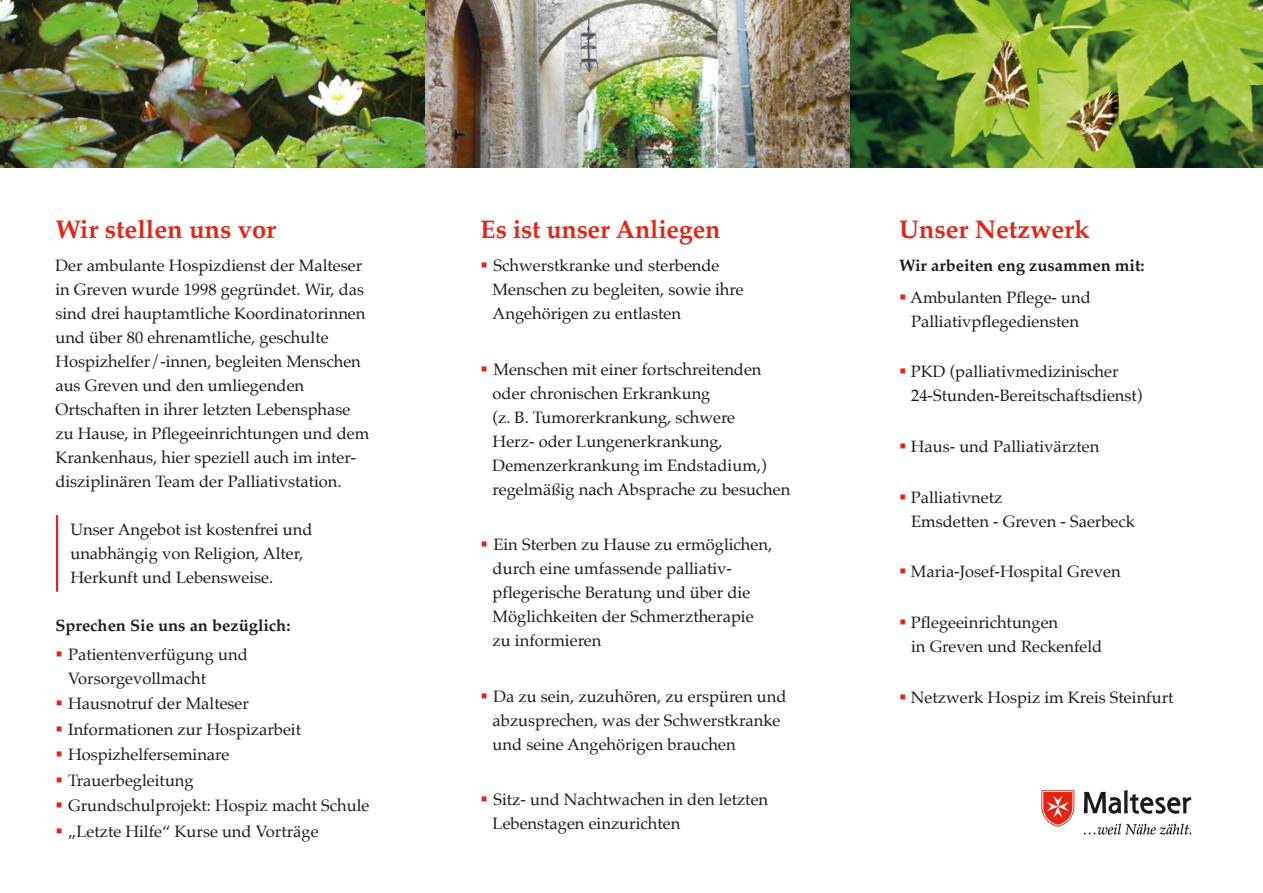
<style>
.page{position:relative;width:1263px;height:893px;background:#fff}
.page>*{position:absolute;margin:0;border:0;box-sizing:border-box;transform-origin:0 0}
.t1{font:700 25.5px "Palatino";color:#e32414}
.t2{font:16.5px/24px "Palatino";color:#1b1b1a}
.t3{font:700 16.5px "Palatino";color:#1b1b1a}
.s1{color:#e32414}
</style>
<div class="page">
<svg style="left:1041px;top:790px;width:33px;height:37px"></svg>
<svg style="left:1084px;top:790px;width:107px;height:24px"></svg>
<svg style="left:1084px;top:824px;width:107px;height:11px"></svg>
<img style="left:0;top:0;width:1263px;height:167px">
<hr style="left:56px;top:515px;width:2px;height:77px;background:#e32414">
<h1 class="t1" style="left:55px;top:208px;width:222px">Wir stellen uns vor</h1>
<p class="t2" style="left:55px;top:253px;width:315px">Der ambulante Hospizdienst der Malteser in Greven wurde 1998 gegründet. Wir, das sind drei hauptamtliche Koordinatorinnen und über 80 ehrenamtliche, geschulte Hospizhelfer/-innen, begleiten Menschen aus Greven und den umliegenden Ortschaften in ihrer letzten Lebensphase zu Hause, in Pflegeeinrichtungen und dem Krankenhaus, hier speziell auch im inter&shy;disziplinären Team der Palliativstation.</p>
<p class="t2" style="left:70px;top:518px;width:244px">Unser Angebot ist kostenfrei und unabhängig von Religion, Alter,<br>Herkunft und Lebensweise.</p>
<p class="t3" style="left:55px;top:612px;width:237px">Sprechen Sie uns an bezüglich:</p>
<p class="t2" style="left:68px;top:642px;width:181px;text-indent:-13px"><span class="s1">▪</span> Patientenverfügung und<br>Vorsorgevollmacht</p>
<p class="t2" style="left:55px;top:692px;width:195px"><span class="s1">▪</span> Hausnotruf der Malteser</p>
<p class="t2" style="left:55px;top:717px;width:247px"><span class="s1">▪</span> Informationen zur Hospizarbeit</p>
<p class="t2" style="left:55px;top:743px;width:175px"><span class="s1">▪</span> Hospizhelferseminare</p>
<p class="t2" style="left:55px;top:768px;width:140px"><span class="s1">▪</span> Trauerbegleitung</p>
<p class="t2" style="left:55px;top:794px;width:316px"><span class="s1">▪</span> Grundschulprojekt: Hospiz macht Schule</p>
<p class="t2" style="left:55px;top:819px;width:265px"><span class="s1">▪</span> „Letzte Hilfe“ Kurse und Vorträge</p>
<h1 class="t1" style="left:481px;top:208px;width:241px">Es ist unser Anliegen</h1>
<p class="t2" style="left:493px;top:253px;width:252px;text-indent:-12px"><span class="s1">▪</span> Schwerstkranke und sterbende<br>Menschen zu begleiten, sowie ihre<br>Angehörigen zu entlasten</p>
<p class="t2" style="left:493px;top:357px;width:299px;text-indent:-12px"><span class="s1">▪</span> Menschen mit einer fortschreitenden oder chronischen Erkrankung<br>(z. B. Tumorerkrankung, schwere<br>Herz- oder Lungenerkrankung, Demenzerkrankung im Endstadium,) regelmäßig nach Absprache zu besuchen</p>
<p class="t2" style="left:493px;top:533px;width:281px;text-indent:-12px"><span class="s1">▪</span> Ein Sterben zu Hause zu ermöglichen, durch eine umfassende palliativ&shy;pflegerische Beratung und über die<br>Möglichkeiten der Schmerztherapie zu informieren</p>
<p class="t2" style="left:493px;top:684px;width:295px;text-indent:-12px"><span class="s1">▪</span> Da zu sein, zuzuhören, zu erspüren und abzusprechen, was der Schwerstkranke und seine Angehörigen brauchen</p>
<p class="t2" style="left:493px;top:788px;width:277px;text-indent:-12px"><span class="s1">▪</span> Sitz- und Nachtwachen in den letzten<br>Lebenstagen einzurichten</p>
<h1 class="t1" style="left:899px;top:208px;width:192px">Unser Netzwerk</h1>
<p class="t3" style="left:899px;top:251px;width:247px">Wir arbeiten eng zusammen mit:</p>
<p class="t2" style="left:899px;top:285px;width:193px;text-align:center"><span class="s1">▪</span> Ambulanten Pflege- und<br>Palliativpflegediensten</p>
<p class="t2" style="left:911px;top:360px;width:233px;text-indent:-12px"><span class="s1">▪</span> PKD (palliativmedizinischer<br>24-Stunden-Bereitschaftsdienst)</p>
<p class="t2" style="left:899px;top:434px;width:202px"><span class="s1">▪</span> Haus- und Palliativärzten</p>
<p class="t2" style="left:911px;top:485px;width:225px;text-indent:-12px"><span class="s1">▪</span> Palliativnetz<br>Emsdetten - Greven - Saerbeck</p>
<p class="t2" style="left:899px;top:559px;width:223px"><span class="s1">▪</span> Maria-Josef-Hospital Greven</p>
<p class="t2" style="left:911px;top:610px;width:193px;text-indent:-12px"><span class="s1">▪</span> Pflegeeinrichtungen<br>in Greven und Reckenfeld</p>
<p class="t2" style="left:899px;top:685px;width:276px"><span class="s1">▪</span> Netzwerk Hospiz im Kreis Steinfurt</p>
</div>
